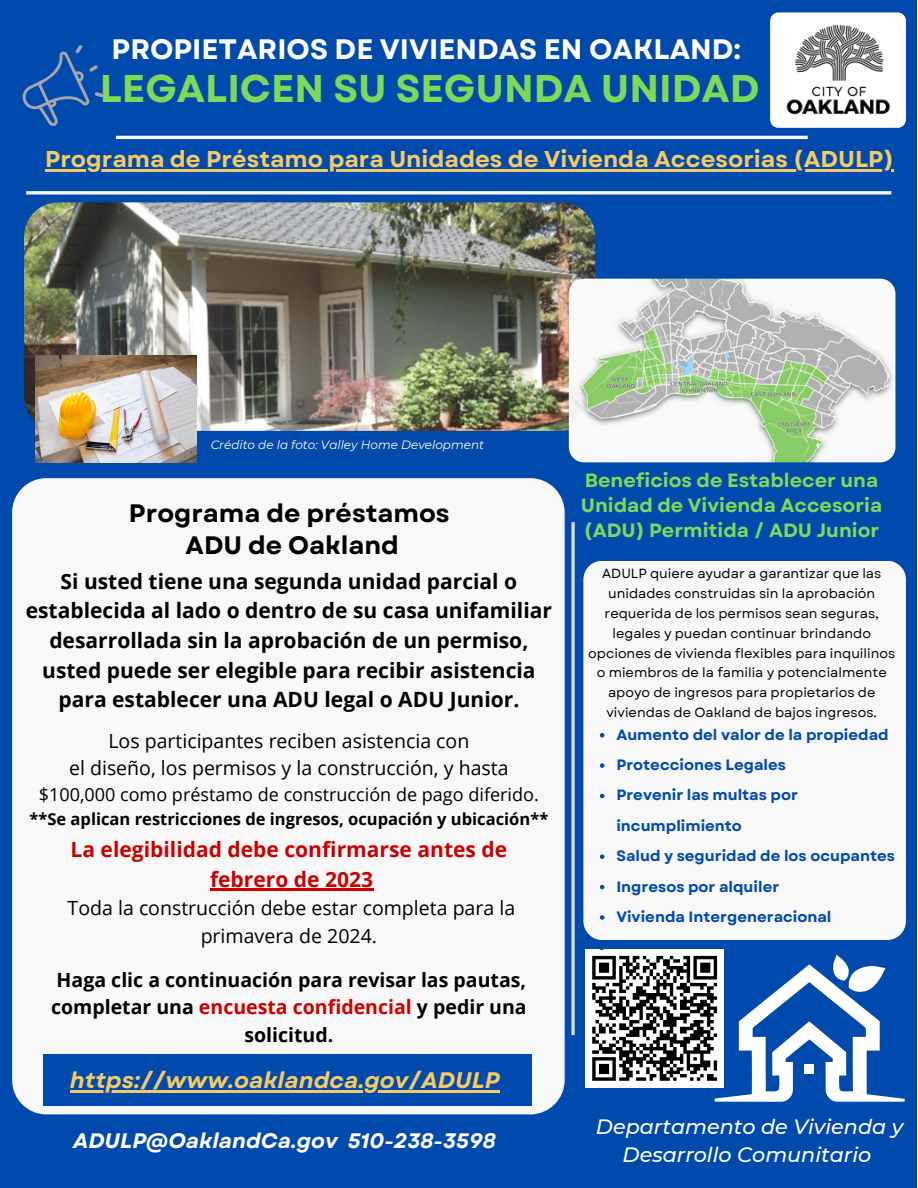
<style>
.page{position:relative;width:918px;height:1188px;background:#fff}
.page>*{position:absolute;margin:0;border:0;box-sizing:border-box;transform-origin:0 0}
.t1{font:700 38.55px "Garet";color:#7ed957}
.t2{font:700 28.05px "Garet";color:#fff}
.t3{font:700 25.2px/32px "Garet";color:#000;text-align:center}
.t4{font:700 23.7px "Garet";color:#000}
.t5{font:700 22.95px "Garet";color:#f4ca62}
.t6{font:italic 700 22.5px "Garet";color:#f4ca62}
.t7{font:700 21px/29.5px "Open Sans";color:#000;text-align:center}
.t8{font:700 21px/29.5px "Open Sans";color:#c00;text-align:center}
.t9{font:italic 700 21px "Garet";color:#fff}
.t10{font:italic 500 20.7px/28.2px "Montserrat";color:#fff;text-align:center}
.t11{font:19.5px/27.5px "Open Sans";color:#000;text-align:center}
.t12{font:700 19.5px/27.5px "Open Sans";color:#000;text-align:center}
.t13{font:700 19.2px/24.8px "Garet";color:#7ed957}
.t14{font:18px "Open Sans";color:#000}
.t15{font:700 16.5px "Open Sans";color:#000}
.t16{font:700 15px/30.3px "Garet";color:#004aad}
.t17{font:13.2px/19.8px "Garet";color:#000;text-align:center}
.t18{font:italic 12px "Montserrat";color:#fff}
.s1{color:#c00}
</style>
<div class="page">
<div style="left:0;top:0;width:916px;height:1187px;background:#004aad"></div>
<div style="left:770px;top:12px;width:136px;height:115px;background:#fff;border-radius:8px"></div>
<div style="left:12px;top:478px;width:552px;height:636px;background:#f8f8f8;border-radius:34px"></div>
<div style="left:43px;top:1054px;width:489px;height:52px;background:#004aad"></div>
<img style="left:774px;top:12px;width:128px;height:124px">
<img style="left:24px;top:202px;width:571px;height:229px;border-radius:34px">
<hr style="left:116px;top:136px;width:692px;height:3px;background:#f8f8f8">
<svg style="left:571px;top:522px;width:4px;height:513px;background:#b6c2d1"></svg>
<svg style="left:26px;top:191px;width:865px;height:4px;background:#d1dcec"></svg>
<img style="left:36px;top:356px;width:161px;height:106px">
<div style="left:583px;top:561px;width:323px;height:379px;background:#f8f8f8;border-radius:19px"></div>
<svg style="left:22px;top:45px;width:82px;height:81px"></svg>
<img style="left:569px;top:279px;width:326px;height:183px;border-radius:15px">
<hr style="left:210px;top:888px;width:163px;height:2px;background:#c00">
<hr style="left:45px;top:169px;width:849px;height:2px;background:#f4ca62">
<div style="left:585px;top:949px;width:139px;height:139px;background:#fff"></div>
<svg style="left:600px;top:733px;width:4px;height:4px"></svg>
<svg style="left:600px;top:763px;width:4px;height:5px"></svg>
<svg style="left:600px;top:794px;width:4px;height:4px"></svg>
<svg style="left:600px;top:854px;width:4px;height:5px"></svg>
<svg style="left:600px;top:885px;width:4px;height:4px"></svg>
<svg style="left:600px;top:915px;width:4px;height:5px"></svg>
<svg style="left:592px;top:949px;width:313px;height:153px"></svg>
<hr style="left:70px;top:1090px;width:351px;height:2px;background:#f4ca62">
<hr style="left:421px;top:1090px;width:79px;height:2px;background:#f4ca62">
<h2 class="t2" style="left:112px;top:29px;width:631px">PROPIETARIOS DE VIVIENDAS EN OAKLAND:</h2>
<h1 class="t1" style="left:100px;top:61px;width:661px">LEGALICEN SU SEGUNDA UNIDAD</h1>
<h3 class="t5" style="left:45px;top:142px;width:850px">Programa de Préstamo para Unidades de Vivienda Accesorias (ADULP)</h3>
<p class="t18" style="left:211px;top:437px;width:275px">Crédito de la foto: Valley Home Development</p>
<h3 class="t3" style="left:129px;top:497px;width:322px">Programa de préstamos<br>ADU de Oakland</h3>
<h3 class="t7" style="left:26px;top:566px;width:528px">Si usted tiene una segunda unidad parcial o establecida al lado o dentro de su casa unifamiliar desarrollada sin la aprobación de un permiso, usted puede ser elegible para recibir asistencia para establecer una ADU legal o ADU Junior.</h3>
<h3 class="t11" style="left:69px;top:727px;width:441px">Los participantes reciben asistencia con<br>el diseño, los permisos y la construcción, y hasta</h3>
<h3 class="t14" style="left:39px;top:782px;width:502px">$100,000 como préstamo de construcción de pago diferido.</h3>
<p class="t15" style="left:29px;top:807px;width:521px">**Se aplican restricciones de ingresos, ocupación y ubicación**</p>
<h3 class="t8" style="left:71px;top:835px;width:438px">La elegibilidad debe confirmarse antes de febrero de 2023</h3>
<h3 class="t11" style="left:68px;top:894px;width:449px">Toda la construcción debe estar completa para la primavera de 2024.</h3>
<h3 class="t12" style="left:51px;top:966px;width:477px">Haga clic a continuación para revisar las pautas, completar una <span class="s1">encuesta confidencial</span> y pedir una solicitud.</h3>
<h3 class="t6" style="left:70px;top:1064px;width:431px">https://www.oaklandca.gov/ADULP</h3>
<h3 class="t9" style="left:73px;top:1126px;width:424px">ADULP@OaklandCa.gov 510-238-3598</h3>
<h3 class="t13" style="left:581px;top:468px;width:303px">Beneficios de Establecer una<br>Unidad de Vivienda Accesoria (ADU) Permitida / ADU Junior</h3>
<p class="t17" style="left:588px;top:564px;width:309px">ADULP quiere ayudar a garantizar que las unidades construidas sin la aprobación requerida de los permisos sean seguras, legales y puedan continuar brindando opciones de vivienda flexibles para inquilinos o miembros de la familia y potencialmente apoyo de ingresos para propietarios de viviendas de Oakland de bajos ingresos.</p>
<h3 class="t4" style="left:671px;top:577px;width:141px">Contact Us</h3>
<p class="t16" style="left:616px;top:719px;width:280px">Aumento del valor de la propiedad<br>Protecciones Legales<br>Prevenir las multas por incumplimiento<br>Salud y seguridad de los ocupantes<br>Ingresos por alquiler<br>Vivienda Intergeneracional</p>
<h3 class="t10" style="left:596px;top:1112px;width:309px">Departamento de Vivienda y<br>Desarrollo Comunitario</h3>
</div>
